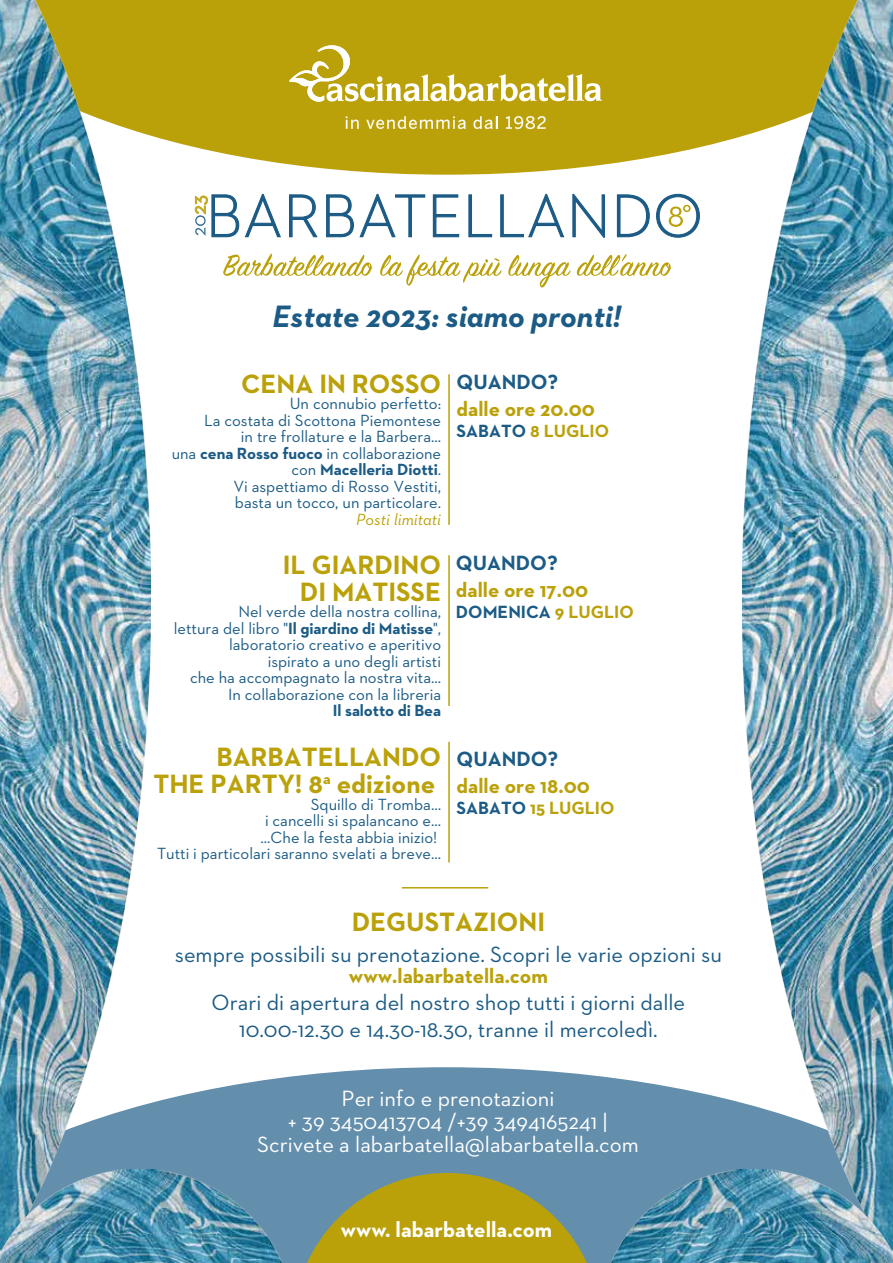
<style>
.page{position:relative;width:893px;height:1263px;background:#fff}
.page>*{position:absolute;margin:0;border:0;box-sizing:border-box;transform-origin:0 0}
.t1{font:italic 700 31.5px "Neutraface 2 Text";color:#1b5b85}
.t2{font:700 27px/27px "Neutraface 2 Text";color:#bba109;text-align:right}
.t3{font:22.5px/27px "Neutraface 2 Text";color:#1b5b85;text-align:center}
.t4{font:22.5px/23.2px "Neutraface 2 Text";color:#fff;text-align:center}
.t5{font:700 22.05px "Neutraface 2 Text";color:#fff}
.t6{font:700 21px "Neutraface 2 Text";color:#bba109}
.t7{font:700 21px "Neutraface 2 Text";color:#1b5b85}
.t8{font:700 18px "Neutraface 2 Text";color:#bba109}
.t9{font:700 18px "Neutraface 2 Text";color:#1b5b85}
.t10{font:16.5px/16.5px "Neutraface 2 Text";color:#1b5b85;text-align:right}
.t11{font:700 16.5px "Neutraface 2 Text";letter-spacing:-.005em;color:#1b5b85}
.t12{font:italic 16.5px "Neutraface 2 Text";color:#bba109}
.s1{font-weight:700}
.s2{color:#1b5b85}
.s3{color:#bba109}
</style>
<div class="page">
<svg style="left:150px;top:0;width:593px;height:175px;background:#c1a920"></svg>
<svg style="left:289px;top:37px;width:313px;height:65px;background:#c7b235"></svg>
<svg style="left:346px;top:117px;width:13px;height:12px"></svg>
<svg style="left:366px;top:116px;width:100px;height:13px"></svg>
<svg style="left:473px;top:116px;width:24px;height:13px"></svg>
<svg style="left:506px;top:116px;width:40px;height:13px"></svg>
<svg style="left:150px;top:1067px;width:593px;height:106px;background:#759bb5"></svg>
<img style="left:743px;top:0;width:150px;height:1169px">
<img style="left:0;top:0;width:150px;height:1169px">
<img style="left:0;top:1169px;width:294px;height:94px">
<img style="left:599px;top:1169px;width:294px;height:94px">
<svg style="left:293px;top:1173px;width:308px;height:90px;background:#9c9a41"></svg>
<svg style="left:289px;top:194px;width:29px;height:44px"></svg>
<svg style="left:326px;top:193px;width:100px;height:45px"></svg>
<svg style="left:432px;top:194px;width:28px;height:44px"></svg>
<svg style="left:468px;top:194px;width:25px;height:44px"></svg>
<svg style="left:500px;top:193px;width:65px;height:45px"></svg>
<svg style="left:572px;top:193px;width:33px;height:45px"></svg>
<svg style="left:195px;top:193px;width:86px;height:45px"></svg>
<svg style="left:616px;top:193px;width:84px;height:45px"></svg>
<svg style="left:223px;top:253px;width:448px;height:35px"></svg>
<hr style="left:402px;top:887px;width:86px;height:1px;background:#bba109">
<hr style="left:448px;top:374px;width:2px;height:151px;background:#bba109">
<hr style="left:448px;top:555px;width:2px;height:151px;background:#bba109">
<hr style="left:448px;top:742px;width:2px;height:120px;background:#bba109">
<h1 class="t1" style="left:272px;top:296px;width:350px">Estate 2023: siamo pronti!</h1>
<h2 class="t2" style="left:241px;top:370px;width:201px">CENA IN ROSSO</h2>
<p class="t10" style="left:172px;top:395px;width:271px">Un connubio perfetto:<br>La costata di Scottona Piemontese<br>in tre frollature e la Barbera...<br>una <span class="s1">cena Rosso fuoco</span> in collaborazione con <span class="s1">Macelleria Diotti</span>.<br>Vi aspettiamo di Rosso Vestiti,<br>basta un tocco, un particolare.</p>
<p class="t12" style="left:356px;top:509px;width:86px">Posti limitati</p>
<h2 class="t2" style="left:283px;top:551px;width:160px">IL GIARDINO<br>DI MATISSE</h2>
<p class="t10" style="left:174px;top:603px;width:269px">Nel verde della nostra collina,<br>lettura del libro "<span class="s1">Il giardino di Matisse</span>", laboratorio creativo e aperitivo ispirato a uno degli artisti<br>che ha accompagnato la nostra vita...<br>In collaborazione con la libreria</p>
<p class="t11" style="left:333px;top:700px;width:110px">Il salotto di Bea</p>
<h2 class="t2" style="left:153px;top:743px;width:289px">BARBATELLANDO<br>THE PARTY! 8<sup>a</sup> edizione</h2>
<p class="t10" style="left:157px;top:795px;width:286px">Squillo di Tromba…<br>i cancelli si spalancano e...<br>...Che la festa abbia inizio!<br>Tutti i particolari saranno svelati a breve...</p>
<p class="t7" style="left:457px;top:368px;width:103px">QUANDO?</p>
<p class="t6" style="left:457px;top:395px;width:140px">dalle ore 20.00</p>
<p class="t8" style="left:457px;top:419px;width:154px"><span class="s2">SABATO</span> 8 LUGLIO</p>
<p class="t7" style="left:456px;top:549px;width:103px">QUANDO?</p>
<p class="t6" style="left:456px;top:576px;width:134px">dalle ore 17.00</p>
<p class="t9" style="left:456px;top:600px;width:179px">DOMENICA <span class="s3">9 LUGLIO</span></p>
<p class="t7" style="left:457px;top:745px;width:103px">QUANDO?</p>
<p class="t6" style="left:457px;top:772px;width:135px">dalle ore 18.00</p>
<p class="t8" style="left:457px;top:796px;width:159px"><span class="s2">SABATO</span> 15 LUGLIO</p>
<h2 class="t2" style="left:352px;top:908px;width:195px">DEGUSTAZIONI</h2>
<h3 class="t3" style="left:175px;top:941px;width:549px">sempre possibili su prenotazione. Scopri le varie opzioni su</h3>
<p class="t6" style="left:349px;top:962px;width:201px">www.labarbatella.com</p>
<h3 class="t3" style="left:212px;top:989px;width:475px">Orari di apertura del nostro shop tutti i giorni dalle<br>10.00-12.30 e 14.30-18.30, tranne il mercoledì.</h3>
<h3 class="t4" style="left:257px;top:1086px;width:383px">Per info e prenotazioni<br>+ 39 3450413704 /+39 3494165241 |<br>Scrivete a labarbatella@labarbatella.com</h3>
<h3 class="t5" style="left:341px;top:1215px;width:213px">www. labarbatella.com</h3>
</div>
